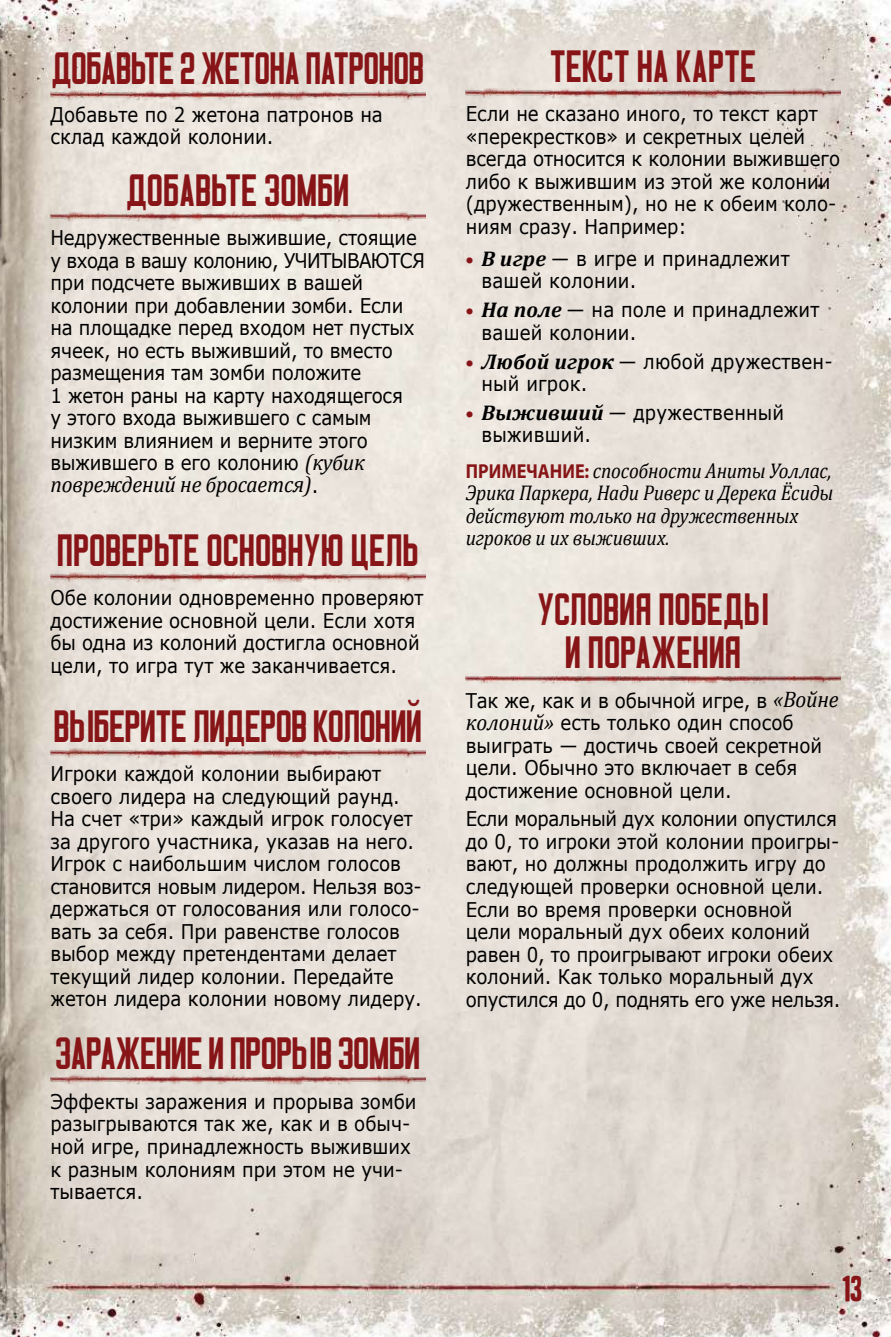
<style>
.page{position:relative;width:891px;height:1337px;background:#fff}
.page>*{position:absolute;margin:0;border:0;box-sizing:border-box;transform-origin:0 0}
.t1{font:45px/42.8px "Matthan Sans NC";letter-spacing:-.015em;color:#871517;text-align:center}
.t2{font:31.5px "Headline HPLHS One";color:#871517}
.t3{font:italic 22.5px "Cambria";letter-spacing:-.01em;color:#000;scale:.95 1}
.t4{font:italic 21.38px/22.5px "Cambria";letter-spacing:-.01em;color:#000;scale:.9 1}
.t5{font:20.25px/22.5px "Verdana";color:#000;scale:.9 1}
.s1{font-family:"Cambria";font-style:italic;font-size:22.5px}
.s2{font-family:"Verdana";font-style:normal;font-size:20.25px}
.s3{font-family:"Myriad Pro";font-weight:900;font-size:21.38px;color:#871517}
.s4{font-family:"Cambria";font-weight:700;font-style:italic;font-size:21.38px}
.s5{font-family:"Myriad Pro";font-weight:700;font-style:normal;font-size:20.25px;color:#871517}
</style>
<div class="page">
<img style="left:0;top:0;width:891px;height:1336px">
<img style="left:50px;top:76px;width:375px;height:33px">
<img style="left:50px;top:197px;width:375px;height:33px">
<img style="left:50px;top:557px;width:375px;height:34px">
<img style="left:50px;top:733px;width:375px;height:33px">
<img style="left:50px;top:1060px;width:375px;height:33px">
<img style="left:466px;top:73px;width:374px;height:33px">
<img style="left:466px;top:676px;width:374px;height:10px">
<h1 class="t1" style="left:52px;top:46px;width:374px">ДОБАВЬТЕ 2 ЖЕТОНА ПАТРОНОВ</h1>
<p class="t5" style="left:50px;top:103px;width:371px">Добавьте по 2 жетона патронов на склад каждой колонии.</p>
<h1 class="t1" style="left:126px;top:168px;width:225px">ДОБАВЬТЕ ЗОМБИ</h1>
<p class="t5" style="left:50px;top:226px;width:418px">Недружественные выжившие, стоящие у входа в вашу колонию, УЧИТЫВАЮТСЯ при подсчете выживших в вашей колонии при добавлении зомби. Если на площадке перед входом нет пустых ячеек, но есть выживший, то вместо размещения там зомби положите<br>1 жетон раны на карту находящегося<br>у этого входа выжившего с самым низким влиянием и верните этого выжившего в его колонию <span class="s1">(кубик</span></p>
<p class="t3" style="left:50px;top:469px;width:283px">повреждений не бросается)<span class="s2">.</span></p>
<h1 class="t1" style="left:57px;top:528px;width:363px">ПРОВЕРЬТЕ ОСНОВНУЮ ЦЕЛЬ</h1>
<p class="t5" style="left:50px;top:586px;width:416px">Обе колонии одновременно проверяют достижение основной цели. Если хотя бы одна из колоний достигла основной цели, то игра тут же заканчивается.</p>
<h1 class="t1" style="left:54px;top:704px;width:370px">ВЫБЕРИТЕ ЛИДЕРОВ КОЛОНИЙ</h1>
<p class="t5" style="left:50px;top:762px;width:414px">Игроки каждой колонии выбирают своего лидера на следующий раунд.<br>На счет «три» каждый игрок голосует за другого участника, указав на него.<br>Игрок с наибольшим числом голосов становится новым лидером. Нельзя воз&shy;держаться от голосования или голосо&shy;вать за себя. При равенстве голосов выбор между претендентами делает текущий лидер колонии. Передайте жетон лидера колонии новому лидеру.</p>
<h1 class="t1" style="left:55px;top:1030px;width:367px">ЗАРАЖЕНИЕ И ПРОРЫВ ЗОМБИ</h1>
<p class="t5" style="left:50px;top:1090px;width:408px">Эффекты заражения и прорыва зомби разыгрываются так же, как и в обыч&shy;ной игре, принадлежность выживших к разным колониям при этом не учи&shy;тывается.</p>
<h1 class="t1" style="left:550px;top:44px;width:208px">ТЕКСТ НА КАРТЕ</h1>
<p class="t5" style="left:466px;top:102px;width:418px">Если не сказано иного, то текст карт «перекрестков» и секретных целей всегда относится к колонии выжившего либо к выжившим из этой же колонии (дружественным), но не к обеим коло&shy;ниям сразу. Например:</p>
<p class="t5" style="left:481px;top:247px;width:344px;text-indent:-16px"><span class="s3">•</span> <span class="s4">В игре</span> — в игре и принадлежит вашей колонии.</p>
<p class="t5" style="left:482px;top:298px;width:377px;text-indent:-16px"><span class="s3">•</span> <span class="s4">На поле</span> — на поле и принадлежит вашей колонии.</p>
<p class="t5" style="left:481px;top:350px;width:392px;text-indent:-16px"><span class="s3">•</span> <span class="s4">Любой игрок</span> — любой дружествен&shy;ный игрок.</p>
<p class="t5" style="left:482px;top:401px;width:338px;text-indent:-16px"><span class="s3">•</span> <span class="s4">Выживший</span> — дружественный выживший.</p>
<p class="t4" style="left:466px;top:458px;width:410px"><span class="s5">ПРИМЕЧАНИЕ:</span> способности Аниты Уоллас, Эрика Паркера, Нади Риверс и Дерека Ёсиды действуют только на дружественных игроков и их выживших.</p>
<h1 class="t1" style="left:537px;top:586px;width:234px">УСЛОВИЯ ПОБЕДЫ<br>ИПОРАЖЕНИЯ</h1>
<p class="t5" style="left:466px;top:688px;width:416px">Так же, как и в обычной игре, в <span class="s1">«Войне колоний»</span> есть только один способ выиграть — достичь своей секретной цели. Обычно это включает в себя достижение основной цели.</p>
<p class="t5" style="left:466px;top:807px;width:418px">Если моральный дух колонии опустился до 0, то игроки этой колонии проигры&shy;вают, но должны продолжить игру до следующей проверки основной цели.<br>Если во время проверки основной цели моральный дух обеих колоний равен 0, то проигрывают игроки обеих колоний. Как только моральный дух опустился до 0, поднять его уже нельзя.</p>
<h2 class="t2" style="left:843px;top:1273px;width:22px">13</h2>
</div>
